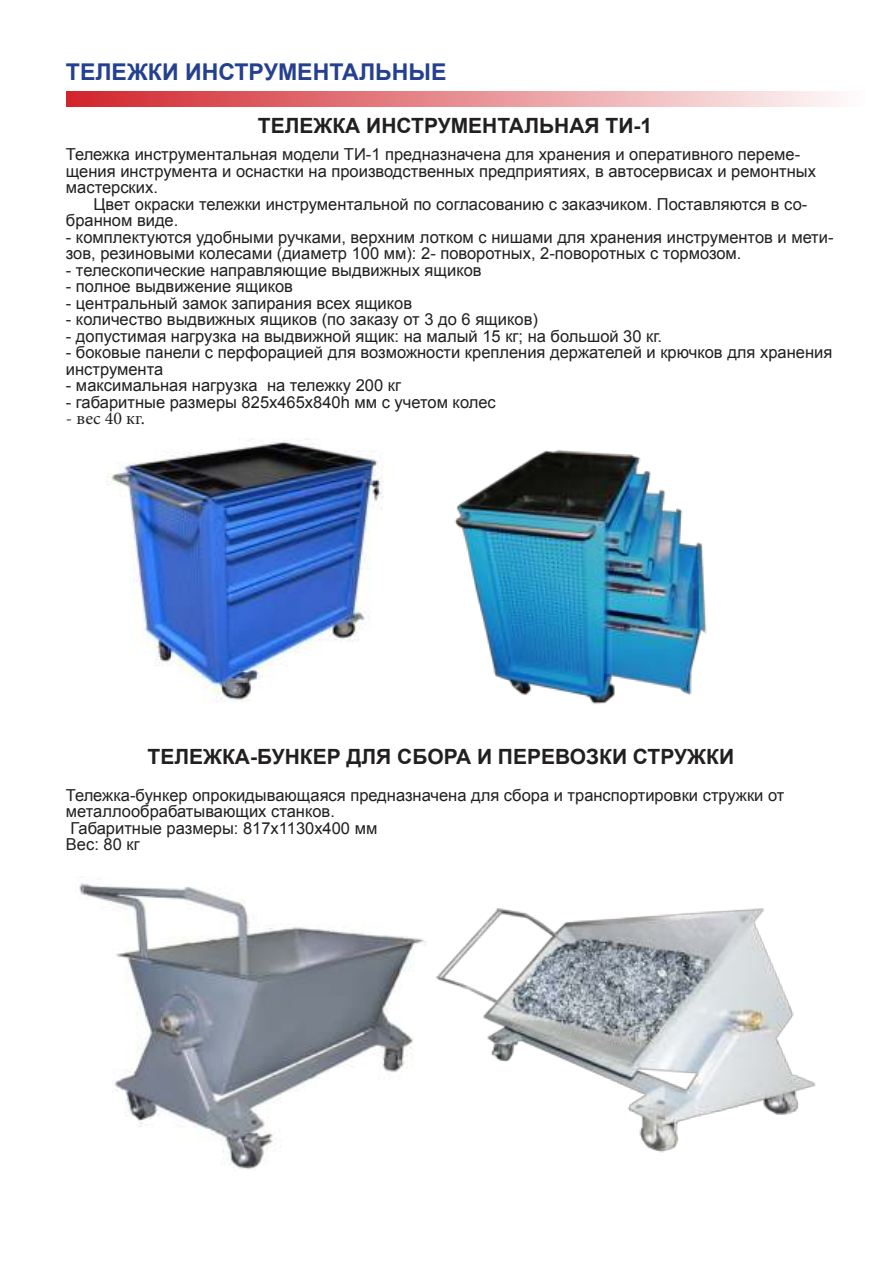
<style>
.page{position:relative;width:893px;height:1263px;background:#fff}
.page>*{position:absolute;margin:0;border:0;box-sizing:border-box;transform-origin:0 0}
.t1{font:700 23.1px "Arial";color:#24408e}
.t2{font:700 21px "Arial";color:#221f1f}
.t3{font:18px "Minion Pro";letter-spacing:.005em;color:#221f1f}
.t4{font:16.5px/16.5px "Arial";color:#221f1f}
</style>
<div class="page">
<div style="left:66px;top:91px;width:799px;height:16px;background:linear-gradient(to right,#d1252b,#fefcfc)"></div>
<img style="left:106px;top:439px;width:278px;height:263px">
<img style="left:454px;top:450px;width:253px;height:254px">
<img style="left:79px;top:878px;width:290px;height:292px">
<img style="left:369px;top:908px;width:447px;height:245px">
<h1 class="t1" style="left:66px;top:56px;width:382px">ТЕЛЕЖКИ ИНСТРУМЕНТАЛЬНЫЕ</h1>
<p class="t2" style="left:258px;top:112px;width:396px">ТЕЛЕЖКА ИНСТРУМЕНТАЛЬНАЯ ТИ-1</p>
<p class="t4" style="left:66px;top:146px;width:751px">Тележка инструментальная модели ТИ-1 предназначена для хранения и оперативного переме&shy;щения инструмента и оснастки на производственных предприятиях, в автосервисах и ремонтных мастерских.</p>
<p class="t4" style="left:66px;top:196px;width:743px;text-indent:28px">Цвет окраски тележки инструментальной по согласованию с заказчиком. Поставляются в со&shy;бранном виде.</p>
<p class="t4" style="left:66px;top:229px;width:769px">- комплектуются удобными ручками, верхним лотком с нишами для хранения инструментов и мети&shy;зов, резиновыми колесами (диаметр 100 мм): 2- поворотных, 2-поворотных с тормозом.</p>
<p class="t4" style="left:66px;top:262px;width:417px">- телескопические направляющие выдвижных ящиков</p>
<p class="t4" style="left:66px;top:278px;width:229px">- полное выдвижение ящиков</p>
<p class="t4" style="left:66px;top:295px;width:348px">- центральный замок запирания всех ящиков</p>
<p class="t4" style="left:66px;top:311px;width:473px">- количество выдвижных ящиков (по заказу от 3 до 6 ящиков)</p>
<p class="t4" style="left:66px;top:328px;width:598px">- допустимая нагрузка на выдвижной ящик: на малый 15 кг; на большой 30 кг.</p>
<p class="t4" style="left:66px;top:344px;width:768px">- боковые панели с перфорацией для возможности крепления держателей и крючков для хранения инструмента</p>
<p class="t4" style="left:66px;top:377px;width:337px">- максимальная нагрузка на тележку 200 кг</p>
<p class="t4" style="left:66px;top:394px;width:431px">- габаритные размеры 825х465х840h мм с учетом колес</p>
<p class="t3" style="left:66px;top:407px;width:80px">- вес 40 кг.</p>
<p class="t2" style="left:148px;top:742px;width:588px">ТЕЛЕЖКА-БУНКЕР ДЛЯ СБОРА И ПЕРЕВОЗКИ СТРУЖКИ</p>
<p class="t4" style="left:66px;top:787px;width:720px">Тележка-бункер опрокидывающаяся предназначена для сбора и транспортировки стружки от металлообрабатывающих станков.<br>Габаритные размеры: 817х1130х400 мм<br>Вес: 80 кг</p>
</div>
